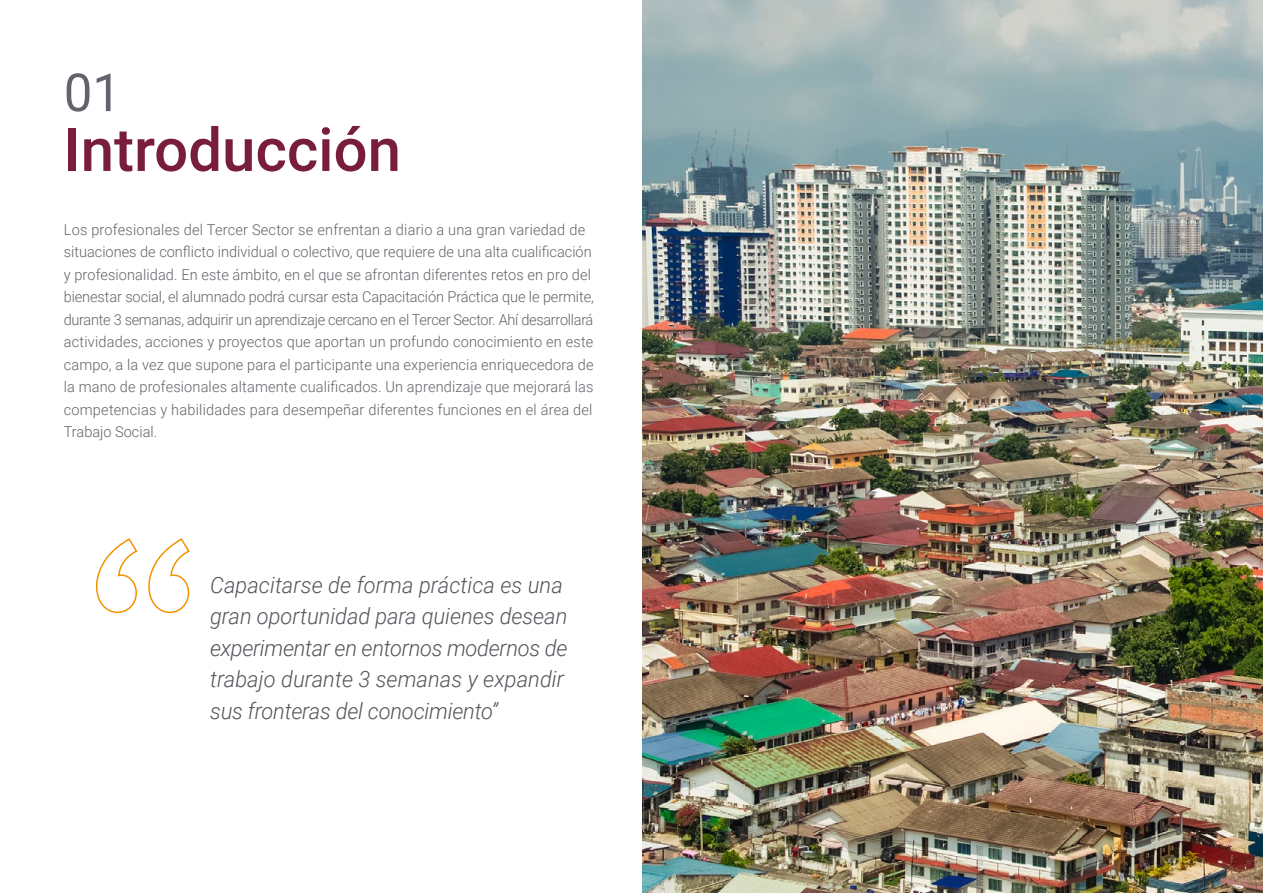
<style>
.page{position:relative;width:1263px;height:893px;background:#fff}
.page>*{position:absolute;margin:0;border:0;box-sizing:border-box;transform-origin:0 0}
.t1{font:500 60px "Roboto";color:#791d3c}
.t2{font:52.5px "Roboto";color:#61646a}
.t3{font:italic 300 22.5px/31.5px "Roboto";color:#52555b}
.t4{font:300 15px/22.5px "Roboto";letter-spacing:.005em;color:#61646a}
</style>
<div class="page">
<svg style="left:95px;top:538px;width:95px;height:76px"></svg>
<img style="left:642px;top:0;width:621px;height:893px">
<h2 class="t2" style="left:64px;top:56px;width:59px">01</h2>
<h1 class="t1" style="left:64px;top:108px;width:339px">Introducción</h1>
<p class="t4" style="left:64px;top:217px;width:532px">Los profesionales del Tercer Sector se enfrentan a diario a una gran variedad de situaciones de conflicto individual o colectivo, que requiere de una alta cualificación y profesionalidad. En este ámbito, en el que se afrontan diferentes retos en pro del bienestar social, el alumnado podrá cursar esta Capacitación Práctica que le permite, durante 3 semanas, adquirir un aprendizaje cercano en el Tercer Sector. Ahí desarrollará actividades, acciones y proyectos que aportan un profundo conocimiento en este campo, a la vez que supone para el participante una experiencia enriquecedora de la mano de profesionales altamente cualificados. Un aprendizaje que mejorará las competencias y habilidades para desempeñar diferentes funciones en el área del Trabajo Social.</p>
<h3 class="t3" style="left:210px;top:568px;width:359px">Capacitarse de forma práctica es una gran oportunidad para quienes desean experimentar en entornos modernos de trabajo durante 3 semanas y expandir sus fronteras del conocimiento”</h3>
</div>
